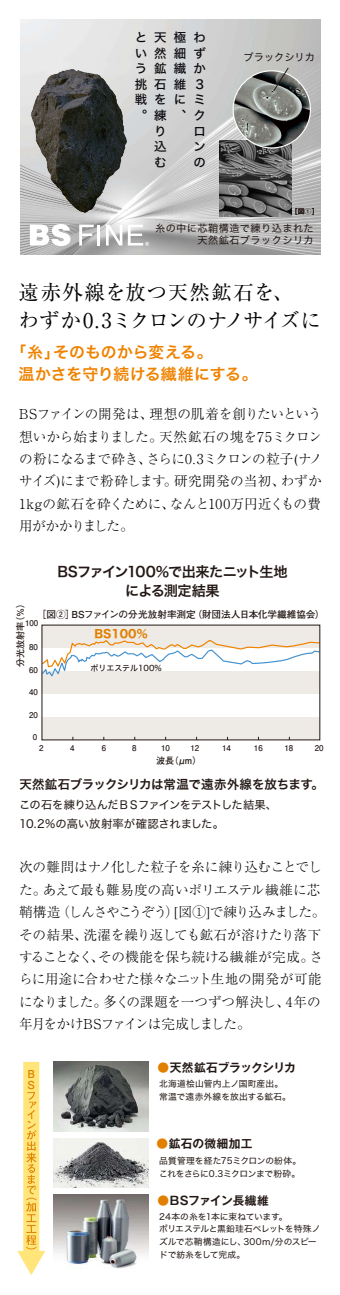
<style>
.page{position:relative;width:340px;height:1295px;background:#fff}
.page>*{position:absolute;margin:0;border:0;box-sizing:border-box;transform-origin:0 0}
.t1{font:20.4px/28px "Ryumin Pro";letter-spacing:.015em;color:#000}
.t2{font:15.88px/21.6px "Hira Kaku Std N W6";color:#ef8300}
.t3{font:14.16px/19.2px "Hira Kaku Std N W6";letter-spacing:-.065em;color:#231815;text-align:center}
.t4{font:300 13.6px/22.4px "Ryumin Pro";letter-spacing:-.025em;color:#000;text-align:justify}
.t5{font:12.48px/15.6px "Hira Kaku Std N W5";color:#09070d;text-align:justify}
.t6{font:12.48px "Hira Kaku Std N W6";letter-spacing:-.015em;color:#231815}
.t7{font:700 11.68px "Gothic MB101 Pro De";letter-spacing:-.04em;color:#231815}
.t8{font:700 11.68px "Gothic MB101 Pro De";letter-spacing:-.005em;color:#231815}
.t9{font:700 11.68px "Gothic MB101 Pro De";letter-spacing:.03em;color:#231815}
.t10{font:11.32px/18.8px "Hira Kaku Std N W4";letter-spacing:-.04em;color:#231815}
.t11{font:11.32px "Hira Kaku Std N W7";color:#e07f00}
.t12{font:700 10.96px "Futo Go B101 Pro";color:#e07f00}
.t13{font:10.2px/12px "Hira Kaku Std N W4";letter-spacing:.04em;color:#231815;text-align:right}
.t14{font:10.2px "Hira Kaku Std N W4";color:#231815}
.t15{font:700 9.64px "Futo Go B101 Pro";letter-spacing:-.005em;color:#231815}
.t16{font:700 9.08px "Futo Go B101 Pro";color:#231815}
.t17{font:8.76px/12.8px "Hira Kaku Std N W4";color:#231815}
.t18{font:8.76px/12.8px "Hira Kaku Std N W4";letter-spacing:-.03em;color:#231815}
.t19{font:700 7.92px "Futo Go B101 Pro";color:#231815}
.t20{font:7.92px "Hira Kaku Std N W5";color:#231815}
.t21{font:6.96px "Midashi Go Pro MB31";color:#231815}
.s1{color:#e07f00}
</style>
<div class="page">
<img style="left:20px;top:19px;width:300px;height:236px">
<img style="left:20px;top:60px;width:120px;height:170px">
<img style="left:219px;top:141px;width:73px;height:75px">
<img style="left:233px;top:71px;width:77px;height:77px;border-radius:39px">
<svg style="left:272px;top:67px;width:17px;height:25px"></svg>
<div style="left:42px;top:717px;width:278px;height:23px;background:#eeeae5"></div>
<div style="left:42px;top:671px;width:278px;height:23px;background:#eeeae5"></div>
<div style="left:42px;top:625px;width:278px;height:22px;background:#eeeae5"></div>
<svg style="left:41px;top:639px;width:277px;height:39px"></svg>
<div style="left:23px;top:1062px;width:16px;height:193px;background:#ffe57a"></div>
<svg style="left:17px;top:1091px;width:28px;height:184px"></svg>
<img style="left:54px;top:1062px;width:95px;height:69px">
<img style="left:54px;top:1194px;width:95px;height:75px">
<img style="left:54px;top:1138px;width:95px;height:50px">
<svg style="left:30px;top:224px;width:40px;height:22px"></svg>
<svg style="left:79px;top:225px;width:15px;height:20px"></svg>
<hr style="left:97px;top:225px;width:3px;height:20px;background:#fff">
<svg style="left:106px;top:225px;width:16px;height:20px"></svg>
<svg style="left:128px;top:225px;width:21px;height:21px"></svg>
<p class="t5" style="left:174px;top:30px;width:14px">極細繊維に、</p>
<p class="t5" style="left:135px;top:30px;width:14px">という挑戦。</p>
<p class="t5" style="left:193px;top:30px;width:14px;text-align:left">わずか<br>3ミクロンの</p>
<p class="t5" style="left:154px;top:30px;width:14px">天然鉱石を練り込む</p>
<p class="t14" style="left:244px;top:49px;width:73px">ブラックシリカ</p>
<p class="t21" style="left:291px;top:206px;width:29px">［図①］</p>
<p class="t13" style="left:155px;top:222px;width:160px">糸の中に芯鞘構造で練り込まれた天然鉱石ブラックシリカ</p>
<h1 class="t1" style="left:18px;top:276px;width:304px">遠赤外線を放つ天然鉱石を、<br>わずか 0 . 3ミクロンのナノサイズに</h1>
<p class="t2" style="left:18px;top:342px;width:241px;text-indent:-8px">「糸」そのものから変える。<br>温かさを守り続ける繊維にする。</p>
<p class="t4" style="left:19px;top:402px;width:305px">BSファインの開発は、理想の肌着を創りたいという想いから始まりました。天然鉱石の塊を75ミクロンの粉になるまで砕き、さらに0.3ミクロンの粒子(ナノサイズ)にまで粉砕します。研究開発の当初、わずか1kgの鉱石を砕くために、なんと100万円近くもの費用がかかりました。</p>
<p class="t3" style="left:57px;top:562px;width:232px">BSファイン100％で出来たニット生地による測定結果</p>
<p class="t16" style="left:13px;top:667px;width:69px;rotate:-90deg">分光放射率（％）</p>
<p class="t15" style="left:37px;top:606px;width:289px">［図②］BSファインの分光放射率測定（財団法人日本化学繊維協会）</p>
<p class="t19" style="left:25px;top:617px;width:15px">100</p>
<p class="t11" style="left:94px;top:625px;width:55px">BS100%</p>
<p class="t20" style="left:91px;top:662px;width:73px">ポリエステル100%</p>
<p class="t19" style="left:29px;top:641px;width:10px">80</p>
<p class="t19" style="left:29px;top:663px;width:10px">60</p>
<p class="t19" style="left:29px;top:686px;width:10px">40</p>
<p class="t19" style="left:29px;top:708px;width:10px">20</p>
<p class="t19" style="left:33px;top:731px;width:6px">0</p>
<p class="t19" style="left:39px;top:741px;width:6px">2</p>
<p class="t19" style="left:70px;top:741px;width:6px">4</p>
<p class="t19" style="left:102px;top:741px;width:6px">6</p>
<p class="t19" style="left:132px;top:741px;width:6px">8</p>
<p class="t19" style="left:161px;top:741px;width:10px">10</p>
<p class="t19" style="left:190px;top:741px;width:10px">12</p>
<p class="t19" style="left:222px;top:741px;width:10px">14</p>
<p class="t19" style="left:254px;top:741px;width:10px">16</p>
<p class="t19" style="left:284px;top:741px;width:10px">18</p>
<p class="t19" style="left:315px;top:741px;width:10px">20</p>
<p class="t16" style="left:156px;top:754px;width:47px">波長（μm）</p>
<p class="t6" style="left:20px;top:774px;width:306px">天然鉱石ブラックシリカは常温で遠赤外線を放ちます。</p>
<p class="t10" style="left:19px;top:795px;width:260px">この石を練り込んだＢＳファインをテストした結果、<br>10.2%の高い放射率が確認されました。</p>
<p class="t4" style="left:19px;top:855px;width:308px;text-align:left">次の難問はナノ化した粒子を糸に練り込むことでした。あえて最も難易度の高いポリエステル繊維に芯鞘構造（しんさやこうぞう）[図①]で練り込みました。その結果、洗濯を繰り返しても鉱石が溶けたり落下することなく、その機能を保ち続ける繊維が完成。さらに用途に合わせた様々なニット生地の開発が可能になりました。多くの課題を一つずつ解決し、4年の年月をかけBSファインは完成しました。</p>
<p class="t12" style="left:28px;top:1065px;width:9px">B</p>
<p class="t12" style="left:28px;top:1076px;width:9px">S</p>
<p class="t7" style="left:158px;top:1057px;width:140px"><span class="s1">●</span>天然鉱石ブラックシリカ</p>
<p class="t17" style="left:159px;top:1077px;width:133px">北海道桧山管内上ノ国町産出。常温で遠赤外線を放出する鉱石。</p>
<p class="t9" style="left:157px;top:1134px;width:97px"><span class="s1">●</span>鉱石の微細加工</p>
<p class="t18" style="left:159px;top:1154px;width:144px">品質管理を経た75ミクロンの紛体。これをさらに0.3ミクロンまで粉砕。</p>
<p class="t17" style="left:159px;top:1210px;width:163px">24本の糸を1本に束ねています。<br>ポリエステルと黒鉛珪石ペレットを特殊ノズルで芯鞘構造にし、300m/分のスピードで紡糸をして完成。</p>
<p class="t8" style="left:158px;top:1190px;width:113px"><span class="s1">●</span>BSファイン長繊維</p>
</div>
